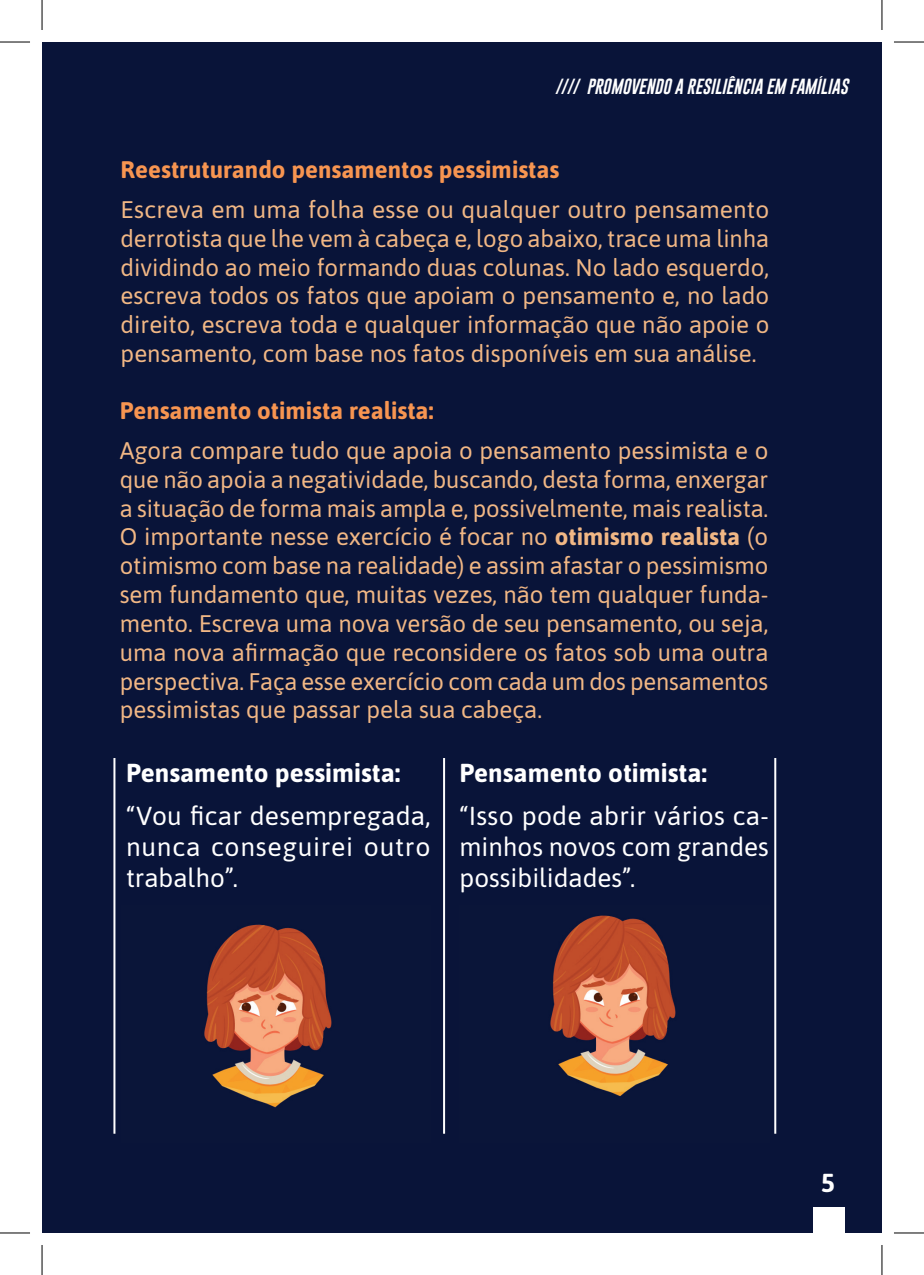
<style>
.page{position:relative;width:924px;height:1275px;background:#fff}
.page>*{position:absolute;margin:0;border:0;box-sizing:border-box;transform-origin:0 0}
.t1{font:26px/31.2px "Asap";letter-spacing:.005em;color:#fff;text-align:justify}
.t2{font:700 26px "Asap";color:#fff}
.t3{font:24px/28.8px "Asap";color:#f1b785;text-align:justify}
.t4{font:700 24px "Asap";color:#f79551}
.t5{font:italic 16px "Gobold";color:#fff}
.s1{font-weight:700}
</style>
<div class="page">
<div style="left:42px;top:42px;width:839px;height:1191px;background:#091439"></div>
<img style="left:204px;top:924px;width:128px;height:184px">
<img style="left:550px;top:915px;width:126px;height:181px">
<hr style="left:443px;top:758px;width:2px;height:375px;background:#fff">
<hr style="left:113px;top:758px;width:2px;height:375px;background:#fff">
<hr style="left:773px;top:758px;width:2px;height:375px;background:#fff">
<div style="left:813px;top:1207px;width:31px;height:26px;background:#fff"></div>
<hr style="left:0;top:42px;width:30px;height:1px;background:#000">
<hr style="left:893px;top:42px;width:30px;height:1px;background:#000">
<hr style="left:0;top:1232px;width:30px;height:1px;background:#000">
<hr style="left:893px;top:1232px;width:30px;height:1px;background:#000">
<hr style="left:42px;top:0;width:1px;height:30px;background:#000">
<hr style="left:42px;top:1245px;width:1px;height:30px;background:#000">
<hr style="left:881px;top:0;width:1px;height:30px;background:#000">
<hr style="left:881px;top:1245px;width:1px;height:30px;background:#000">
<p class="t5" style="left:554px;top:76px;width:294px">//// PROMOVENDO A RESILIÊNCIA EM FAMÍLIAS</p>
<p class="t4" style="left:120px;top:152px;width:440px">Reestruturando pensamentos pessimistas</p>
<p class="t3" style="left:120px;top:194px;width:650px">Escreva em uma folha esse ou qualquer outro pensamento derrotista que lhe vem à cabeça e, logo abaixo, trace uma linha dividindo ao meio formando duas colunas. No lado esquerdo, escreva todos os fatos que apoiam o pensamento e, no lado direito, escreva toda e qualquer informação que não apoie o pensamento, com base nos fatos disponíveis em sua análise.</p>
<p class="t4" style="left:120px;top:393px;width:315px">Pensamento otimista realista:</p>
<p class="t3" style="left:120px;top:435px;width:650px">Agora compare tudo que apoia o pensamento pessimista e o que não apoia a negatividade, buscando, desta forma, enxergar a situação de forma mais ampla e, possivelmente, mais realista.<br>O importante nesse exercício é focar no <span class="s1">otimismo realista</span> (o otimismo com base na realidade) e assim afastar o pessimismo sem fundamento que, muitas vezes, não tem qualquer funda&shy;mento. Escreva uma nova versão de seu pensamento, ou seja, uma nova afirmação que reconsidere os fatos sob uma outra perspectiva. Faça esse exercício com cada um dos pensamentos pessimistas que passar pela sua cabeça.</p>
<p class="t2" style="left:126px;top:754px;width:275px">Pensamento pessimista:</p>
<p class="t1" style="left:126px;top:798px;width:306px">“Vou ficar desempregada, nunca conseguirei outro trabalho”.</p>
<p class="t2" style="left:459px;top:754px;width:249px">Pensamento otimista:</p>
<p class="t1" style="left:459px;top:798px;width:311px">“Isso pode abrir vários ca&shy;minhos novos com grandes possibilidades”.</p>
<p class="t2" style="left:820px;top:1164px;width:15px">5</p>
</div>
